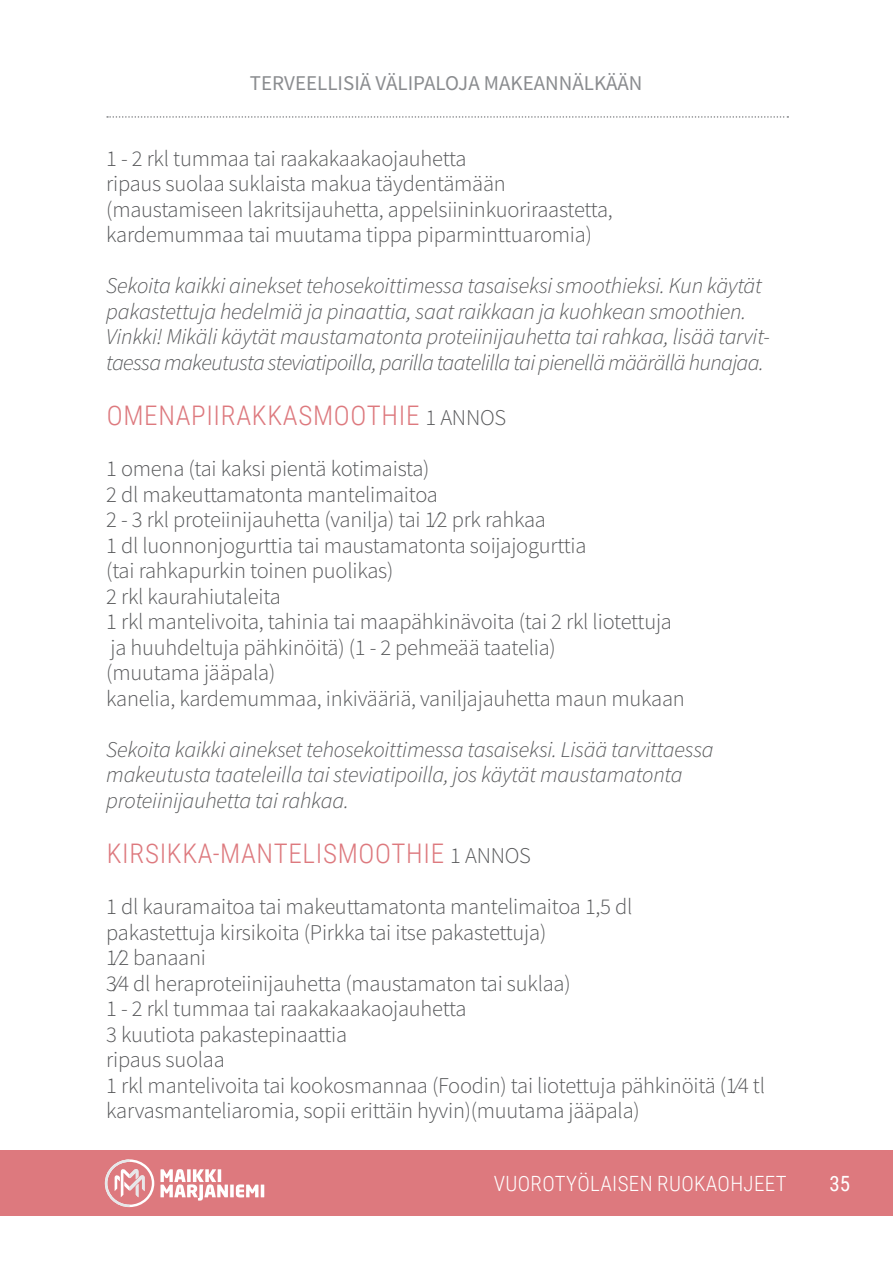
<style>
.page{position:relative;width:893px;height:1263px;background:#fff}
.page>*{position:absolute;margin:0;border:0;box-sizing:border-box;transform-origin:0 0}
.t1{font:300 27px "Roboto Condensed";letter-spacing:.025em;color:#dd797e}
.t2{font:300 22.5px/25.5px "Source Sans Pro";letter-spacing:-.01em;color:#57585a}
.t3{font:italic 300 22.5px/25.5px "Source Sans Pro";letter-spacing:-.01em;color:#57585a}
.t4{font:21px "Source Sans Pro";color:#8a8c8f}
.t5{font:300 21px "Roboto Condensed";letter-spacing:.015em;color:#fff}
.t6{font:21px "Roboto Condensed";color:#fff}
.s1{font-family:"Source Sans Pro";font-size:22.5px;color:#57585a}
</style>
<div class="page">
<div style="left:0;top:1150px;width:893px;height:66px;background:#dd797e"></div>
<svg style="left:107px;top:116px;width:681px;height:2px"></svg>
<svg style="left:105px;top:1159px;width:49px;height:48px"></svg>
<svg style="left:160px;top:1169px;width:68px;height:31px"></svg>
<svg style="left:230px;top:1184px;width:4px;height:13px"></svg>
<svg style="left:236px;top:1184px;width:28px;height:13px"></svg>
<p class="t4" style="left:250px;top:70px;width:394px">TERVEELLISIÄ VÄLIPALOJA MAKEANNÄLKÄÄN</p>
<p class="t2" style="left:106px;top:146px;width:362px">1 - 2 rkl tummaa tai raakakaakaojauhetta</p>
<p class="t2" style="left:106px;top:171px;width:401px">ripaus suolaa suklaista makua täydentämään</p>
<p class="t2" style="left:106px;top:197px;width:508px">(maustamiseen lakritsijauhetta, appelsiininkuoriraastetta, kardemummaa tai muutama tippa piparminttuaromia)</p>
<p class="t3" style="left:106px;top:273px;width:665px">Sekoita kaikki ainekset tehosekoittimessa tasaiseksi smoothieksi. Kun käytät pakastettuja hedelmiä ja pinaattia, saat raikkaan ja kuohkean smoothien.<br>Vinkki! Mikäli käytät maustamatonta proteiinijauhetta tai rahkaa, lisää tarvit&shy;taessa makeutusta steviatipoilla, parilla taatelilla tai pienellä määrällä hunajaa.</p>
<p class="t1" style="left:107px;top:397px;width:401px">OMENAPIIRAKKASMOOTHIE <span class="s1">1 ANNOS</span></p>
<p class="t2" style="left:106px;top:456px;width:325px">1 omena (tai kaksi pientä kotimaista)</p>
<p class="t2" style="left:106px;top:482px;width:333px">2 dl makeuttamatonta mantelimaitoa</p>
<p class="t2" style="left:106px;top:507px;width:441px">2 - 3 rkl proteiinijauhetta (vanilja) tai 1⁄2 prk rahkaa</p>
<p class="t2" style="left:106px;top:533px;width:482px">1 dl luonnonjogurttia tai maustamatonta soijajogurttia (tai rahkapurkin toinen puolikas)</p>
<p class="t2" style="left:106px;top:584px;width:176px">2 rkl kaurahiutaleita</p>
<p class="t2" style="left:106px;top:609px;width:567px">1 rkl mantelivoita, tahinia tai maapähkinävoita (tai 2 rkl liotettuja ja huuhdeltuja pähkinöitä) (1 - 2 pehmeää taatelia)</p>
<p class="t2" style="left:106px;top:660px;width:170px">(muutama jääpala)</p>
<p class="t2" style="left:106px;top:686px;width:580px">kanelia, kardemummaa, inkivääriä, vaniljajauhetta maun mukaan</p>
<p class="t3" style="left:106px;top:736px;width:609px">Sekoita kaikki ainekset tehosekoittimessa tasaiseksi. Lisää tarvittaessa makeutusta taateleilla tai steviatipoilla, jos käytät maustamatonta proteiinijauhetta tai rahkaa.</p>
<p class="t1" style="left:107px;top:835px;width:426px">KIRSIKKA-MANTELISMOOTHIE <span class="s1">1 ANNOS</span></p>
<p class="t2" style="left:106px;top:894px;width:528px">1 dl kauramaitoa tai makeuttamatonta mantelimaitoa 1,5 dl pakastettuja kirsikoita (Pirkka tai itse pakastettuja)</p>
<p class="t2" style="left:106px;top:945px;width:101px">1⁄2 banaani</p>
<p class="t2" style="left:106px;top:971px;width:466px">3⁄4 dl heraproteiinijauhetta (maustamaton tai suklaa)</p>
<p class="t2" style="left:106px;top:996px;width:362px">1 - 2 rkl tummaa tai raakakaakaojauhetta</p>
<p class="t2" style="left:106px;top:1022px;width:242px">3 kuutiota pakastepinaattia</p>
<p class="t2" style="left:106px;top:1047px;width:120px">ripaus suolaa</p>
<p class="t2" style="left:106px;top:1073px;width:660px">1 rkl mantelivoita tai kookosmannaa (Foodin) tai liotettuja pähkinöitä (1⁄4 tl karvasmanteliaromia, sopii erittäin hyvin)(muutama jääpala)</p>
<p class="t5" style="left:494px;top:1168px;width:294px">VUOROTYÖLAISEN RUOKAOHJEET</p>
<p class="t6" style="left:829px;top:1168px;width:22px">35</p>
</div>
